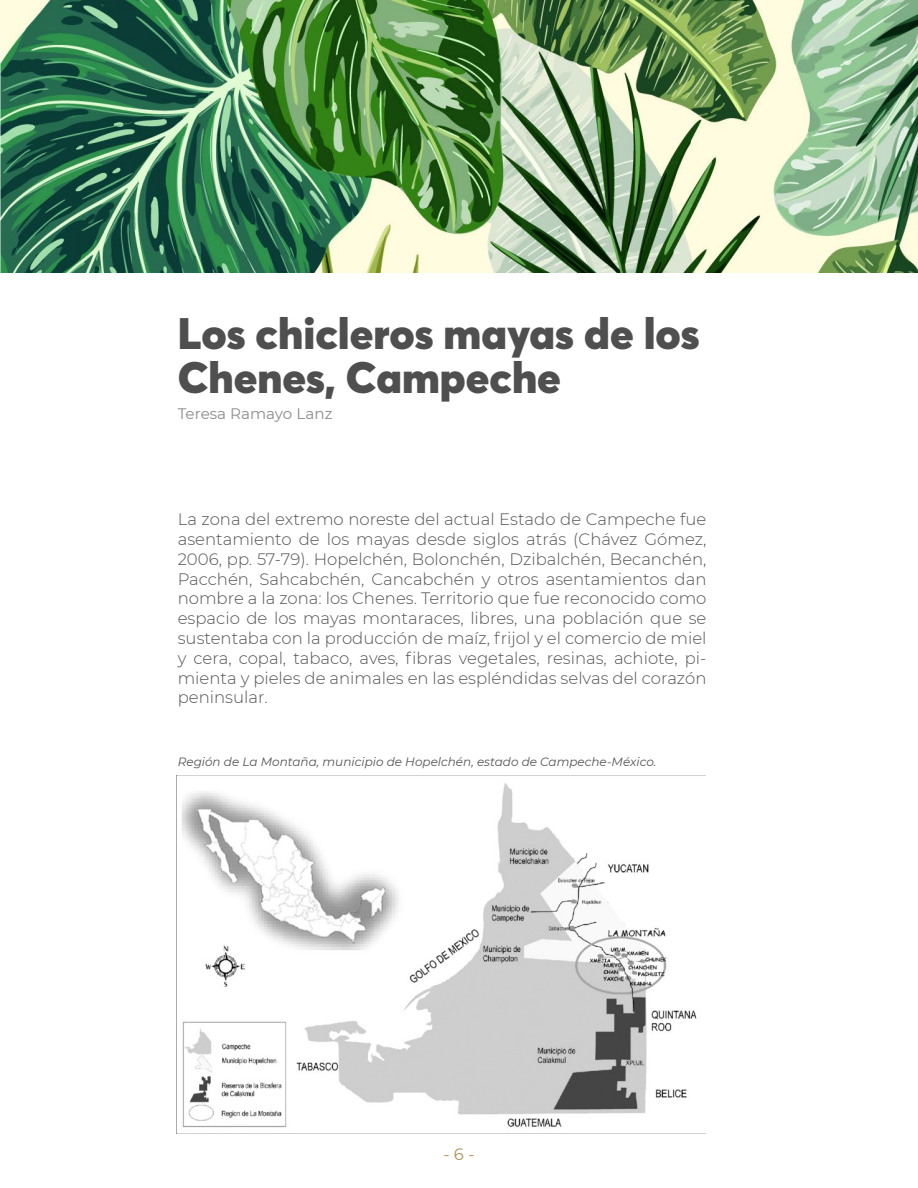
<style>
.page{position:relative;width:918px;height:1188px;background:#fff}
.page>*{position:absolute;margin:0;border:0;box-sizing:border-box;transform-origin:0 0}
.t1{font:900 43.5px/43.5px "Averta";color:#4f4f4f}
.t2{font:16.5px/19.8px "Montserrat Light 2";color:#555454;text-align:justify}
.t3{font:300 16.5px/19.8px "Montserrat";color:#555454}
.t4{font:16.5px "Montserrat";color:#b0935e}
.t5{font:15.15px "Montserrat";color:#8b8d88}
.t6{font:italic 12px "Montserrat";color:#555454}
.s1{font-family:"Montserrat Light 2";font-weight:400}
</style>
<div class="page">
<img style="left:0;top:0;width:918px;height:273px">
<img style="left:177px;top:783px;width:528px;height:351px">
<h1 class="t1" style="left:178px;top:311px;width:524px">Los chicleros mayas de los<br>Chenes, Campeche</h1>
<p class="t5" style="left:178px;top:403px;width:156px">Teresa Ramayo Lanz</p>
<p class="t2" style="left:178px;top:509px;width:530px">La zona del extremo noreste del actual Estado de Campeche fue asentamiento de los mayas desde siglos atrás (Chávez Gómez, 2006, pp. 57-79). Hopelchén, Bolonchén, Dzibalchén, Becanchén, Pacchén, Sahcabchén, Cancabchén y otros asentamientos dan nombre a la zona: los Chenes. Territorio que fue reconocido como espacio de los mayas montaraces, libres, una población que se</p>
<p class="t3" style="left:178px;top:628px;width:530px">sustentaba con la producción de maíz, frijol y el comercio de miel y cera, copal, tabaco, aves, fibras vegetales, resinas, achiote, pi<span class="s1">-</span></p>
<p class="t2" style="left:178px;top:667px;width:530px">mienta y pieles de animales en las espléndidas selvas del corazón peninsular.</p>
<p class="t6" style="left:178px;top:753px;width:480px">Región de La Montaña, municipio de Hopelchén, estado de Campeche-México.</p>
<p class="t4" style="left:443px;top:1143px;width:33px">- 6 -</p>
</div>
